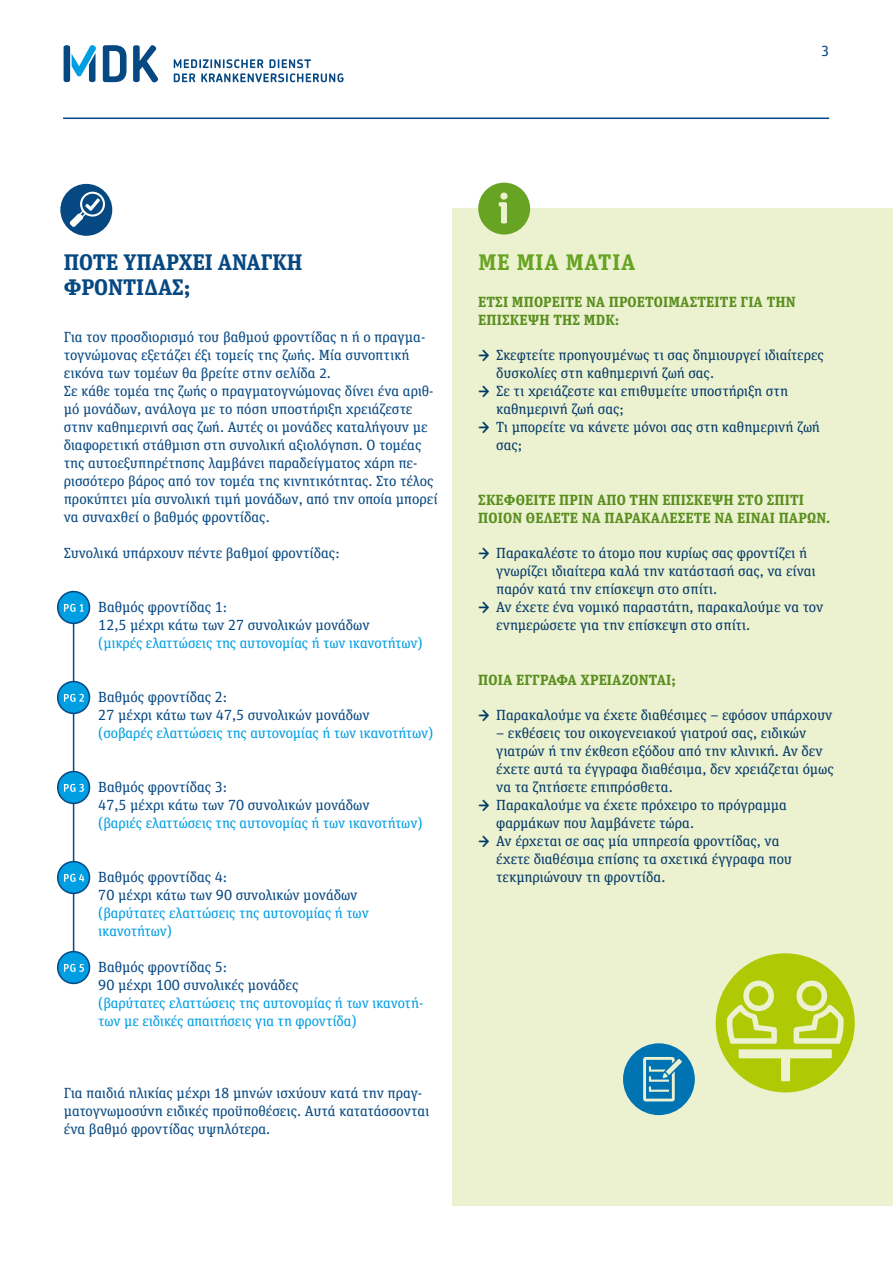
<style>
.page{position:relative;width:893px;height:1263px;background:#fff}
.page>*{position:absolute;margin:0;border:0;box-sizing:border-box;transform-origin:0 0}
.t1{font:700 22.5px/25.5px "Unit Slab Pro";letter-spacing:-.005em;color:#064882}
.t2{font:700 22.5px "Unit Slab Pro";letter-spacing:.04em;color:#68a424}
.Liste-bullets{font:14.7px/18px "Unit Slab Pro";letter-spacing:-.01em;color:#033967}
.P2{font:14.7px/18px "Unit Slab Pro";letter-spacing:-.01em;color:#064882}
.PG_Liste_hell{font:14.7px/18px "Unit Slab Pro";letter-spacing:-.015em;color:#009ee3}
.PG_Liste{font:14.7px/18px "Unit Slab Pro";letter-spacing:-.005em;color:#064882}
.t3{font:700 14.7px/18px "Unit Slab Pro";letter-spacing:.01em;color:#5a8f1f}
.t4{font:14.7px "Unit Rounded OT";color:#064882}
.s1{font-family:"Unit Rounded OT";font-weight:500;font-size:16.5px}
</style>
<div class="page">
<div style="left:452px;top:209px;width:441px;height:997px;background:#ecf2d0"></div>
<svg style="left:174px;top:59px;width:170px;height:23px"></svg>
<svg style="left:103px;top:45px;width:55px;height:37px"></svg>
<svg style="left:64px;top:45px;width:32px;height:37px"></svg>
<svg style="left:716px;top:953px;width:139px;height:139px"></svg>
<svg style="left:623px;top:1043px;width:72px;height:72px"></svg>
<hr style="left:73px;top:623px;width:1px;height:349px;background:#064882">
<div style="left:58px;top:681px;width:32px;height:32px;background:#009ee3;border-radius:50%"></div>
<div style="left:57px;top:681px;width:33px;height:33px;border:2px solid #064882;border-radius:50%"></div>
<svg style="left:64px;top:694px;width:20px;height:8px"></svg>
<div style="left:58px;top:771px;width:32px;height:32px;background:#009ee3;border-radius:50%"></div>
<div style="left:57px;top:771px;width:33px;height:33px;border:2px solid #064882;border-radius:50%"></div>
<svg style="left:64px;top:784px;width:20px;height:8px"></svg>
<div style="left:58px;top:861px;width:32px;height:32px;background:#009ee3;border-radius:50%"></div>
<div style="left:57px;top:861px;width:33px;height:33px;border:2px solid #064882;border-radius:50%"></div>
<svg style="left:64px;top:874px;width:20px;height:8px"></svg>
<div style="left:58px;top:951px;width:32px;height:32px;background:#009ee3;border-radius:50%"></div>
<div style="left:57px;top:951px;width:33px;height:33px;border:2px solid #064882;border-radius:50%"></div>
<svg style="left:64px;top:964px;width:20px;height:8px"></svg>
<div style="left:58px;top:591px;width:32px;height:32px;background:#009ee3;border-radius:50%"></div>
<div style="left:57px;top:591px;width:33px;height:33px;border:2px solid #064882;border-radius:50%"></div>
<svg style="left:64px;top:604px;width:20px;height:8px"></svg>
<svg style="left:60px;top:184px;width:52px;height:52px"></svg>
<svg style="left:478px;top:183px;width:52px;height:52px"></svg>
<hr style="left:63px;top:118px;width:766px;height:1px;background:#064882">
<p class="t4" style="left:821px;top:42px;width:10px">3</p>
<h2 class="t1" style="left:64px;top:248px;width:240px">ΠΟΤΕ ΥΠΑΡΧΕΙ ΑΝΑΓΚΗ<br>ΦΡΟΝΤΙΔΑΣ;</h2>
<p class="P2" style="left:64px;top:327px;width:363px">Για τον προσδιορισμό του βαθμού φροντίδας η ή ο πραγμα&shy;τογνώμονας εξετάζει έξι τομείς της ζωής. Μία συνοπτική εικόνα των τομέων θα βρείτε στην σελίδα 2.</p>
<p class="P2" style="left:64px;top:381px;width:375px">Σε κάθε τομέα της ζωής ο πραγματογνώμονας δίνει ένα αριθ&shy;μό μονάδων, ανάλογα με το πόση υποστήριξη χρειάζεστε στην καθημερινή σας ζωή. Αυτές οι μονάδες καταλήγουν με διαφορετική στάθμιση στη συνολική αξιολόγηση. Ο τομέας της αυτοεξυπηρέτησης λαμβάνει παραδείγματος χάρη πε&shy;ρισσότερο βάρος από τον τομέα της κινητικότητας. Στο τέλος προκύπτει μία συνολική τιμή μονάδων, από την οποία μπορεί να συναχθεί ο βαθμός φροντίδας.</p>
<p class="P2" style="left:64px;top:543px;width:277px">Συνολικά υπάρχουν πέντε βαθμοί φροντίδας:</p>
<p class="PG_Liste" style="left:98px;top:597px;width:273px">Βαθμός φροντίδας 1:<br>12,5 μέχρι κάτω των 27 συνολικών μονάδων</p>
<p class="PG_Liste_hell" style="left:98px;top:633px;width:326px">(μικρές ελαττώσεις της αυτονομίας ή των ικανοτήτων)</p>
<p class="PG_Liste" style="left:98px;top:687px;width:273px">Βαθμός φροντίδας 2:<br>27 μέχρι κάτω των 47,5 συνολικών μονάδων</p>
<p class="PG_Liste_hell" style="left:98px;top:723px;width:337px">(σοβαρές ελαττώσεις της αυτονομίας ή των ικανοτήτων)</p>
<p class="PG_Liste" style="left:98px;top:777px;width:273px">Βαθμός φροντίδας 3:<br>47,5 μέχρι κάτω των 70 συνολικών μονάδων</p>
<p class="PG_Liste_hell" style="left:98px;top:813px;width:326px">(βαριές ελαττώσεις της αυτονομίας ή των ικανοτήτων)</p>
<p class="PG_Liste" style="left:98px;top:867px;width:261px">Βαθμός φροντίδας 4:<br>70 μέχρι κάτω των 90 συνολικών μονάδων</p>
<p class="PG_Liste_hell" style="left:98px;top:903px;width:272px">(βαρύτατες ελαττώσεις της αυτονομίας ή των ικανοτήτων)</p>
<p class="PG_Liste" style="left:98px;top:957px;width:202px">Βαθμός φροντίδας 5:<br>90 μέχρι 100 συνολικές μονάδες</p>
<p class="PG_Liste_hell" style="left:98px;top:993px;width:326px">(βαρύτατες ελαττώσεις της αυτονομίας ή των ικανοτή&shy;των με ειδικές απαιτήσεις για τη φροντίδα)</p>
<p class="P2" style="left:64px;top:1083px;width:367px">Για παιδιά ηλικίας μέχρι 18 μηνών ισχύουν κατά την πραγ&shy;ματογνωμοσύνη ειδικές προϋποθέσεις. Αυτά κατατάσσονται ένα βαθμό φροντίδας υψηλότερα.</p>
<h2 class="t2" style="left:478px;top:246px;width:159px">ΜΕ ΜΙΑ ΜΑΤΙΑ</h2>
<h3 class="t3" style="left:478px;top:292px;width:319px">ΕΤΣΙ ΜΠΟΡΕΙΤΕ ΝΑ ΠΡΟΕΤΟΙΜΑΣΤΕΙΤΕ ΓΙΑ ΤΗΝ<br>ΕΠΙΣΚΕΨΗ ΤΗΣ MDK:</h3>
<p class="Liste-bullets" style="left:496px;top:345px;width:329px;text-indent:-18px"><span class="s1">→</span> Σκεφτείτε προηγουμένως τι σας δημιουργεί ιδιαίτερες δυσκολίες στη καθημερινή ζωή σας.</p>
<p class="Liste-bullets" style="left:496px;top:381px;width:293px;text-indent:-18px"><span class="s1">→</span> Σε τι χρειάζεστε και επιθυμείτε υποστήριξη στη καθημερινή ζωή σας;</p>
<p class="Liste-bullets" style="left:496px;top:417px;width:325px;text-indent:-18px"><span class="s1">→</span> Τι μπορείτε να κάνετε μόνοι σας στη καθημερινή ζωή σας;</p>
<h3 class="t3" style="left:478px;top:490px;width:353px">ΣΚΕΦΘΕΙΤΕ ΠΡΙΝ ΑΠΟ ΤΗΝ ΕΠΙΣΚΕΨΗ ΣΤΟ ΣΠΙΤΙ<br>ΠΟΙΟΝ ΘΕΛΕΤΕ ΝΑ ΠΑΡΑΚΑΛΕΣΕΤΕ ΝΑ ΕΙΝΑΙ ΠΑΡΩΝ.</h3>
<p class="Liste-bullets" style="left:496px;top:543px;width:321px;text-indent:-18px"><span class="s1">→</span> Παρακαλέστε το άτομο που κυρίως σας φροντίζει ή γνωρίζει ιδιαίτερα καλά την κατάστασή σας, να είναι παρόν κατά την επίσκεψη στο σπίτι.</p>
<p class="Liste-bullets" style="left:496px;top:597px;width:329px;text-indent:-18px"><span class="s1">→</span> Αν έχετε ένα νομικό παραστάτη, παρακαλούμε να τον ενημερώσετε για την επίσκεψη στο σπίτι.</p>
<h3 class="t3" style="left:478px;top:670px;width:199px">ΠΟΙΑ ΕΓΓΡΑΦΑ ΧΡΕΙΑΖΟΝΤΑΙ;</h3>
<p class="Liste-bullets" style="left:478px;top:705px;width:356px"><span class="s1">→</span> Παρακαλούμε να έχετε διαθέσιμες – εφόσον υπάρχουν</p>
<p class="Liste-bullets" style="left:496px;top:723px;width:339px">– εκθέσεις του οικογενειακού γιατρού σας, ειδικών γιατρών ή την έκθεση εξόδου από την κλινική. Αν δεν έχετε αυτά τα έγγραφα διαθέσιμα, δεν χρειάζεται όμως να τα ζητήσετε επιπρόσθετα.</p>
<p class="Liste-bullets" style="left:496px;top:795px;width:292px;text-indent:-18px"><span class="s1">→</span> Παρακαλούμε να έχετε πρόχειρο το πρόγραμμα φαρμάκων που λαμβάνετε τώρα.</p>
<p class="Liste-bullets" style="left:496px;top:831px;width:297px;text-indent:-18px"><span class="s1">→</span> Αν έρχεται σε σας μία υπηρεσία φροντίδας, να έχετε διαθέσιμα επίσης τα σχετικά έγγραφα που τεκμηριώνουν τη φροντίδα.</p>
</div>
